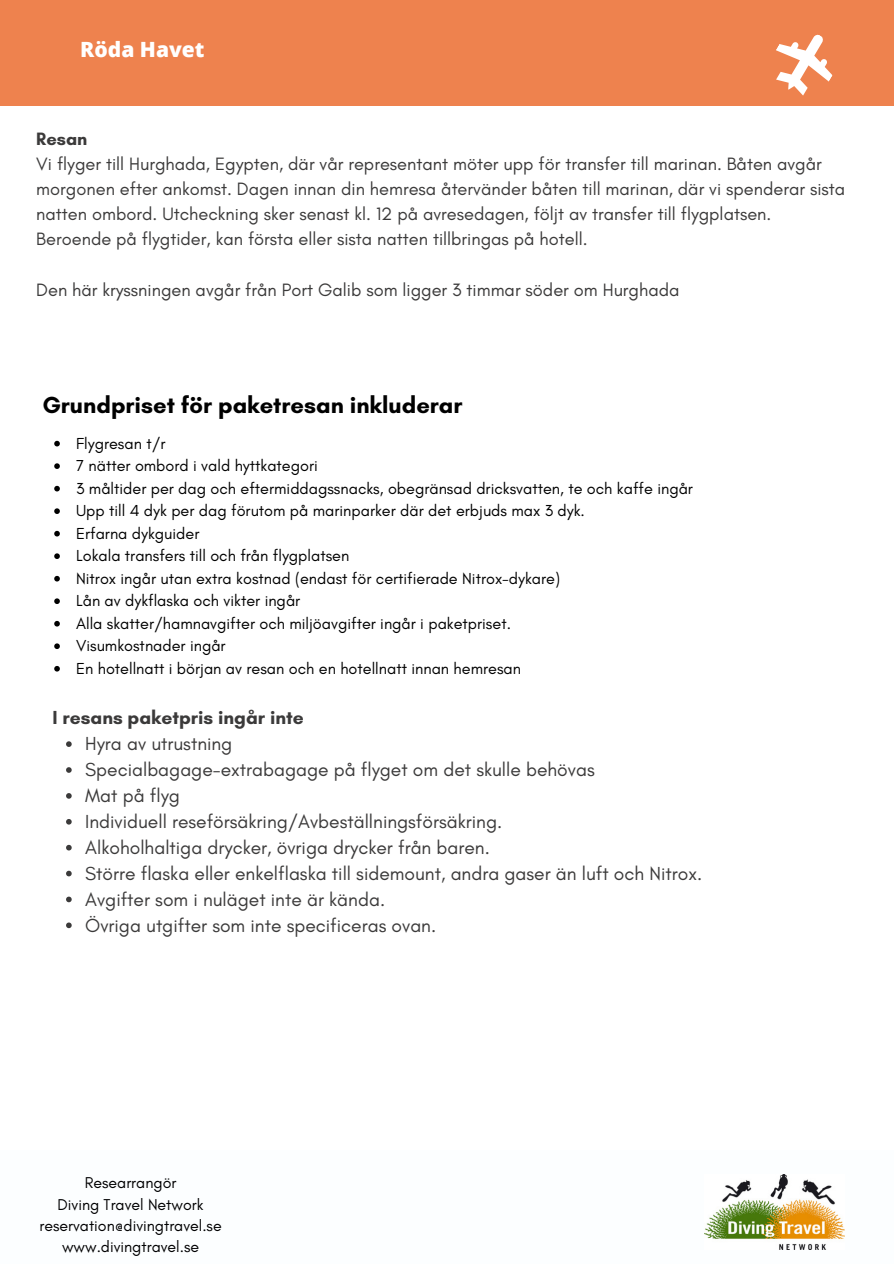
<style>
.page{position:relative;width:894px;height:1264px;background:#fff}
.page>*{position:absolute;margin:0;border:0;box-sizing:border-box;transform-origin:0 0}
.t1{font:700 23.7px "Glacial Indifference";color:#000}
.t2{font:800 21px "Open Sans";color:#fff}
.t3{font:19.2px "Glacial Indifference";color:#3b3a3a}
.t4{font:700 19.2px "Glacial Indifference";color:#3b3a3a}
.t5{font:18.15px/25px "Glacial Indifference";color:#3b3a3a}
.t6{font:16.2px "Glacial Indifference";color:#000}
.t7{font:15.9px "Glacial Indifference";color:#000}
.s1{font-weight:700}
</style>
<div class="page">
<img style="left:704px;top:1174px;width:140px;height:75px">
<div style="left:0;top:0;width:893px;height:106px;background:#ee824e"></div>
<svg style="left:776px;top:34px;width:57px;height:62px"></svg>
<svg style="left:66px;top:741px;width:6px;height:6px"></svg>
<svg style="left:66px;top:767px;width:6px;height:5px"></svg>
<svg style="left:66px;top:793px;width:6px;height:5px"></svg>
<svg style="left:66px;top:819px;width:6px;height:5px"></svg>
<svg style="left:66px;top:844px;width:6px;height:6px"></svg>
<svg style="left:66px;top:870px;width:6px;height:6px"></svg>
<svg style="left:66px;top:896px;width:6px;height:6px"></svg>
<svg style="left:66px;top:922px;width:6px;height:6px"></svg>
<svg style="left:54px;top:441px;width:6px;height:5px"></svg>
<svg style="left:54px;top:463px;width:6px;height:6px"></svg>
<svg style="left:54px;top:486px;width:6px;height:5px"></svg>
<svg style="left:54px;top:508px;width:6px;height:6px"></svg>
<svg style="left:54px;top:531px;width:6px;height:5px"></svg>
<svg style="left:54px;top:553px;width:6px;height:6px"></svg>
<svg style="left:54px;top:576px;width:6px;height:5px"></svg>
<svg style="left:54px;top:598px;width:6px;height:6px"></svg>
<svg style="left:54px;top:621px;width:6px;height:5px"></svg>
<svg style="left:54px;top:643px;width:6px;height:6px"></svg>
<svg style="left:54px;top:666px;width:6px;height:5px"></svg>
<p class="t2" style="left:80px;top:35px;width:126px">Röda Havet</p>
<p class="t5" style="left:36px;top:126px;width:810px"><span class="s1">Resan<br></span>Vi flyger till Hurghada, Egypten, där vår representant möter upp för transfer till marinan. Båten avgår morgonen efter ankomst. Dagen innan din hemresa återvänder båten till marinan, där vi spenderar sista natten ombord. Utcheckning sker senast kl. 12 på avresedagen, följt av transfer till flygplatsen.<br>Beroende på flygtider, kan första eller sista natten tillbringas på hotell.</p>
<p class="t5" style="left:36px;top:277px;width:644px">Den här kryssningen avgår från Port Galib som ligger 3 timmar söder om Hurghada</p>
<p class="t1" style="left:42px;top:391px;width:421px">Grundpriset för paketresan inkluderar</p>
<p class="t6" style="left:76px;top:433px;width:91px">Flygresan t/r</p>
<p class="t6" style="left:76px;top:456px;width:243px">7 nätter ombord i vald hyttkategori</p>
<h2 class="t6" style="left:76px;top:478px;width:618px">3 måltider per dag och eftermiddagssnacks, obegränsad dricksvatten, te och kaffe ingår</h2>
<p class="t6" style="left:76px;top:501px;width:510px">Upp till 4 dyk per dag förutom på marinparker där det erbjuds max 3 dyk.</p>
<p class="t6" style="left:76px;top:523px;width:125px">Erfarna dykguider</p>
<p class="t6" style="left:76px;top:546px;width:274px">Lokala transfers till och från flygplatsen</p>
<p class="t6" style="left:76px;top:568px;width:485px">Nitrox ingår utan extra kostnad (endast för certifierade Nitrox-dykare)</p>
<p class="t6" style="left:76px;top:591px;width:226px">Lån av dykflaska och vikter ingår</p>
<p class="t6" style="left:76px;top:613px;width:436px">Alla skatter/hamnavgifter och miljöavgifter ingår i paketpriset.</p>
<p class="t6" style="left:76px;top:636px;width:151px">Visumkostnader ingår</p>
<p class="t6" style="left:76px;top:658px;width:446px">En hotellnatt i början av resan och en hotellnatt innan hemresan</p>
<p class="t4" style="left:53px;top:706px;width:253px">I resans paketpris ingår inte</p>
<h2 class="t3" style="left:85px;top:732px;width:149px">Hyra av utrustning</h2>
<p class="t3" style="left:85px;top:758px;width:511px">Specialbagage-extrabagage på flyget om det skulle behövas</p>
<h4 class="t3" style="left:85px;top:783px;width:96px">Mat på flyg</h4>
<h4 class="t3" style="left:85px;top:809px;width:418px">Individuell reseförsäkring/Avbeställningsförsäkring.</h4>
<h1 class="t3" style="left:85px;top:835px;width:406px">Alkoholhaltiga drycker, övriga drycker från baren.</h1>
<p class="t3" style="left:85px;top:861px;width:618px">Större flaska eller enkelflaska till sidemount, andra gaser än luft och Nitrox.</p>
<p class="t3" style="left:85px;top:887px;width:301px">Avgifter som i nuläget inte är kända.</p>
<p class="t3" style="left:85px;top:913px;width:352px">Övriga utgifter som inte specificeras ovan.</p>
<p class="t7" style="left:85px;top:1173px;width:93px">Researrangör</p>
<p class="t7" style="left:58px;top:1194px;width:147px">Diving Travel Network</p>
<p class="t7" style="left:39px;top:1215px;width:184px">reservation@divingtravel.se</p>
<p class="t7" style="left:62px;top:1237px;width:138px">www.divingtravel.se</p>
</div>
